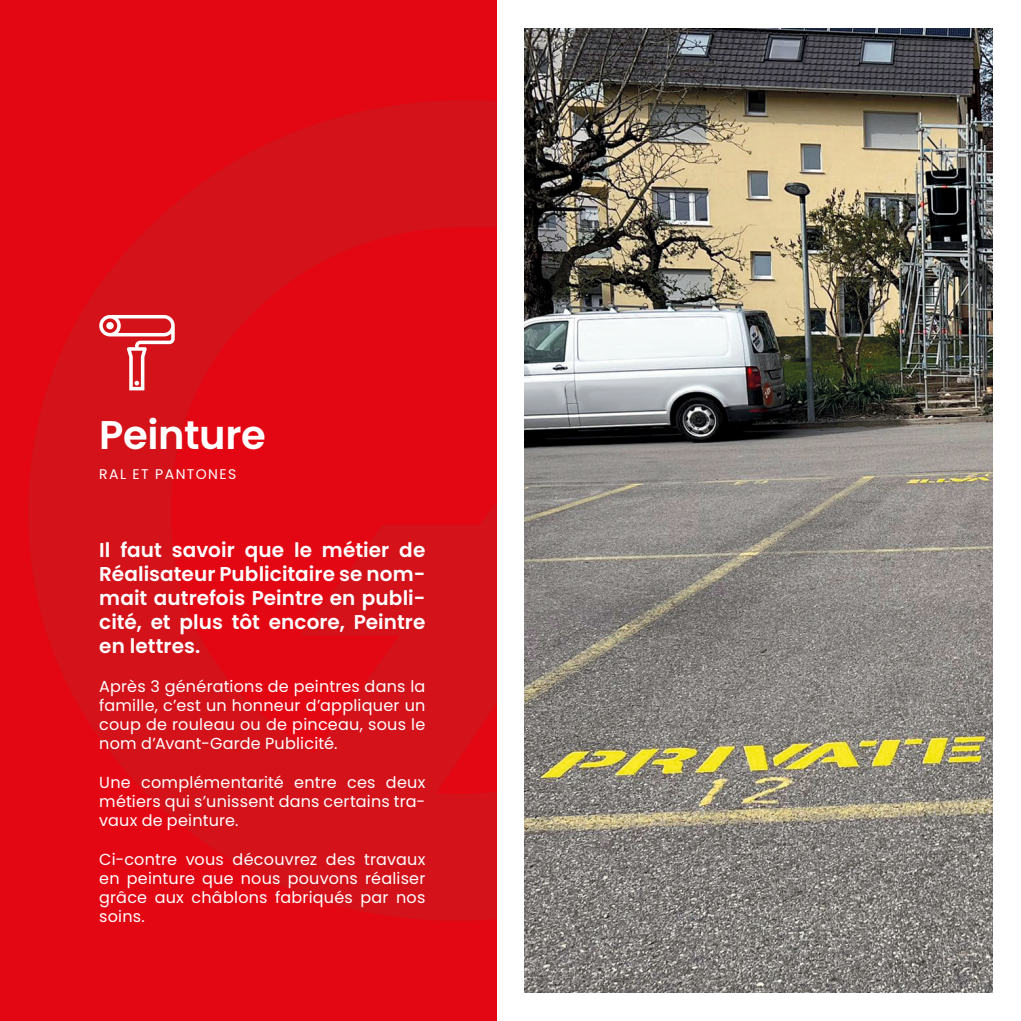
<style>
.page{position:relative;width:1021px;height:1021px;background:#fff}
.page>*{position:absolute;margin:0;border:0;box-sizing:border-box;transform-origin:0 0}
.t1{font:600 40px "Poppins";letter-spacing:-.01em;color:#fff}
.t2{font:600 20px/24px "Poppins";letter-spacing:.005em;color:#fff;text-align:justify}
.t3{font:16px/19.2px "Poppins";letter-spacing:.015em;color:#fff;text-align:justify}
.t4{font:14px "Poppins";letter-spacing:.1em;color:#fff}
</style>
<div class="page">
<div style="left:0;top:0;width:496px;height:1020px;background:#e30613"></div>
<svg style="left:28px;top:100px;width:468px;height:820px;fill:#da0b16"></svg>
<img style="left:524px;top:28px;width:468px;height:964px">
<svg style="left:99px;top:315px;width:76px;height:75px"></svg>
<h1 class="t1" style="left:99px;top:412px;width:168px">Peinture</h1>
<p class="t4" style="left:99px;top:466px;width:139px">RAL ET PANTONES</p>
<p class="t2" style="left:99px;top:538px;width:328px">Il faut savoir que le métier de Réalisateur Publicitaire se nom&shy;mait autrefois Peintre en publi&shy;cité, et plus tôt encore, Peintre en lettres.</p>
<p class="t3" style="left:99px;top:676px;width:328px">Après 3 générations de peintres dans la famille, c’est un honneur d’appliquer un coup de rouleau ou de pinceau, sous le nom d’Avant-Garde Publicité.</p>
<p class="t3" style="left:99px;top:772px;width:327px">Une complémentarité entre ces deux métiers qui s’unissent dans certains tra&shy;vaux de peinture.</p>
<p class="t3" style="left:99px;top:849px;width:328px">Ci-contre vous découvrez des travaux en peinture que nous pouvons réaliser grâce aux châblons fabriqués par nos soins.</p>
</div>
